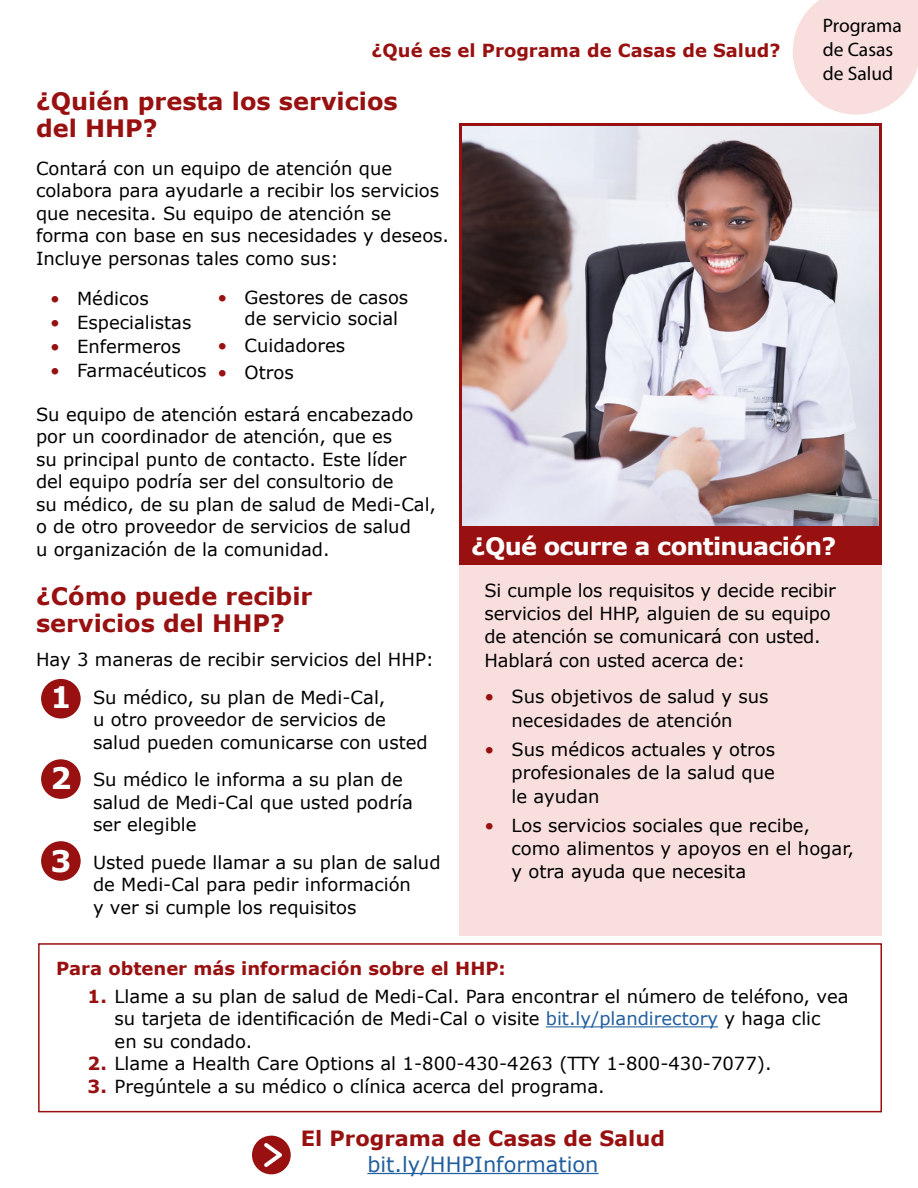
<style>
.page{position:relative;width:918px;height:1188px;background:#fff}
.page>*{position:absolute;margin:0;border:0;box-sizing:border-box;transform-origin:0 0}
.t1{font:700 24px/27px "Verdana";color:#981010}
.t2{font:700 24px "Verdana";letter-spacing:-.03em;color:#fff}
.t3{font:700 21px "Verdana";color:#981010}
.t4{font:21px "Verdana";color:#215e9e}
.t5{font:19.5px/24px "Myriad Pro";color:#000}
.t6{font:18px/22.5px "Verdana";color:#000}
.t7{font:700 18px "Verdana";color:#981010}
.t8{font:18px "Verdana";color:#981010}
.s1{color:#981010}
.s2{font-weight:700;font-size:29.7px;color:#fff}
.s3{font-weight:700;color:#981010}
.s4{color:#215e9e}
</style>
<div class="page">
<div style="left:459px;top:558px;width:423px;height:378px;background:#f9dede"></div>
<div style="left:38px;top:943px;width:844px;height:169px;border:2px solid #981010"></div>
<hr style="left:546px;top:1026px;width:172px;height:1px;background:#215e9e">
<hr style="left:367px;top:1173px;width:232px;height:1px;background:#215e9e">
<svg style="left:793px;top:0;width:125px;height:115px;background:#f9e2e2"></svg>
<div style="left:41px;top:679px;width:40px;height:40px;background:#981010;border-radius:50%"></div>
<div style="left:41px;top:759px;width:40px;height:40px;background:#981010;border-radius:50%"></div>
<div style="left:41px;top:841px;width:40px;height:40px;background:#981010;border-radius:50%"></div>
<img style="left:463px;top:127px;width:415px;height:399px">
<div style="left:459px;top:123px;width:423px;height:412px;border:3px solid #981010"></div>
<div style="left:459px;top:526px;width:423px;height:39px;background:#981010"></div>
<div style="left:252px;top:1136px;width:39px;height:38px;background:#981010;border-radius:50%"></div>
<svg style="left:264px;top:1143px;width:18px;height:24px"></svg>
<p class="t5" style="left:823px;top:13px;width:81px">Programa de Casas de Salud</p>
<p class="t7" style="left:372px;top:38px;width:411px">¿Qué es el Programa de Casas de Salud?</p>
<h3 class="t1" style="left:36px;top:87px;width:363px">¿Quién presta los servicios del HHP?</h3>
<p class="t6" style="left:36px;top:157px;width:415px">Contará con un equipo de atención que colabora para ayudarle a recibir los servicios que necesita. Su equipo de atención se<br>forma con base en sus necesidades y deseos.<br>Incluye personas tales como sus:</p>
<p class="t6" style="left:50px;top:287px;width:100px"><span class="s1">•</span> Médicos</p>
<p class="t6" style="left:50px;top:311px;width:143px"><span class="s1">•</span> Especialistas</p>
<p class="t6" style="left:50px;top:335px;width:132px"><span class="s1">•</span> Enfermeros</p>
<p class="t6" style="left:50px;top:359px;width:158px"><span class="s1">•</span> Farmacéuticos</p>
<p class="t6" style="left:245px;top:287px;width:165px;line-height:21px;text-indent:-27px"><span class="s1">•</span> Gestores de casos de servicio social</p>
<p class="t6" style="left:218px;top:334px;width:129px"><span class="s1">•</span> Cuidadores</p>
<p class="t6" style="left:218px;top:361px;width:78px"><span class="s1">•</span> Otros</p>
<p class="t6" style="left:36px;top:403px;width:402px">Su equipo de atención estará encabezado por un coordinador de atención, que es<br>su principal punto de contacto. Este líder del equipo podría ser del consultorio de<br>su médico, de su plan de salud de Medi-Cal, o de otro proveedor de servicios de salud<br>u organización de la comunidad.</p>
<h3 class="t1" style="left:36px;top:582px;width:278px">¿Cómo puede recibir servicios del HHP?</h3>
<p class="t6" style="left:36px;top:648px;width:400px">Hay 3 maneras de recibir servicios del HHP:</p>
<p class="t6" style="left:93px;top:686px;width:336px;text-indent:-43px"><span class="s2">1</span> Su médico, su plan de Medi-Cal,<br>u otro proveedor de servicios de salud pueden comunicarse con usted</p>
<p class="t6" style="left:93px;top:768px;width:321px;text-indent:-43px"><span class="s2">2</span> Su médico le informa a su plan de salud de Medi-Cal que usted podría ser elegible</p>
<p class="t6" style="left:93px;top:851px;width:349px;text-indent:-43px"><span class="s2">3</span> Usted puede llamar a su plan de salud de Medi-Cal para pedir información<br>y ver si cumple los requisitos</p>
<p class="t2" style="left:471px;top:529px;width:367px">¿Qué ocurre a continuación?</p>
<p class="t6" style="left:484px;top:579px;width:353px;line-height:23.2px">Si cumple los requisitos y decide recibir servicios del HHP, alguien de su equipo de atención se comunicará con usted.<br>Hablará con usted acerca de:</p>
<p class="t6" style="left:484px;top:685px;width:286px;line-height:23.2px;text-align:center"><span class="s1">•</span> Sus objetivos de salud y sus necesidades de atención</p>
<p class="t8" style="left:484px;top:737px;width:11px">•</p>
<p class="t6" style="left:512px;top:738px;width:265px;line-height:23.2px;text-align:justify">Sus médicos actuales y otros profesionales de la salud que le ayudan</p>
<p class="t6" style="left:512px;top:813px;width:344px;line-height:23.2px;text-indent:-27px"><span class="s1">•</span> Los servicios sociales que recibe, como alimentos y apoyos en el hogar, y otra ayuda que necesita</p>
<p class="t7" style="left:56px;top:956px;width:451px">Para obtener más información sobre el HHP:</p>
<p class="t6" style="left:115px;top:985px;width:735px;text-indent:-27px"><span class="s3">1.</span> Llame a su plan de salud de Medi-Cal. Para encontrar el número de teléfono, vea su tarjeta de identificación de Medi-Cal o visite <span class="s4">bit.ly/plandirectory</span> y haga clic<br>en su condado.</p>
<p class="t6" style="left:88px;top:1052px;width:685px"><span class="s3">2.</span> Llame a Health Care Options al 1-800-430-4263 (TTY 1-800-430-7077).</p>
<p class="t6" style="left:88px;top:1075px;width:519px"><span class="s3">3.</span> Pregúntele a su médico o clínica acerca del programa.</p>
<p class="t3" style="left:301px;top:1124px;width:366px">El Programa de Casas de Salud</p>
<p class="t4" style="left:367px;top:1150px;width:233px">bit.ly/HHPInformation</p>
</div>
